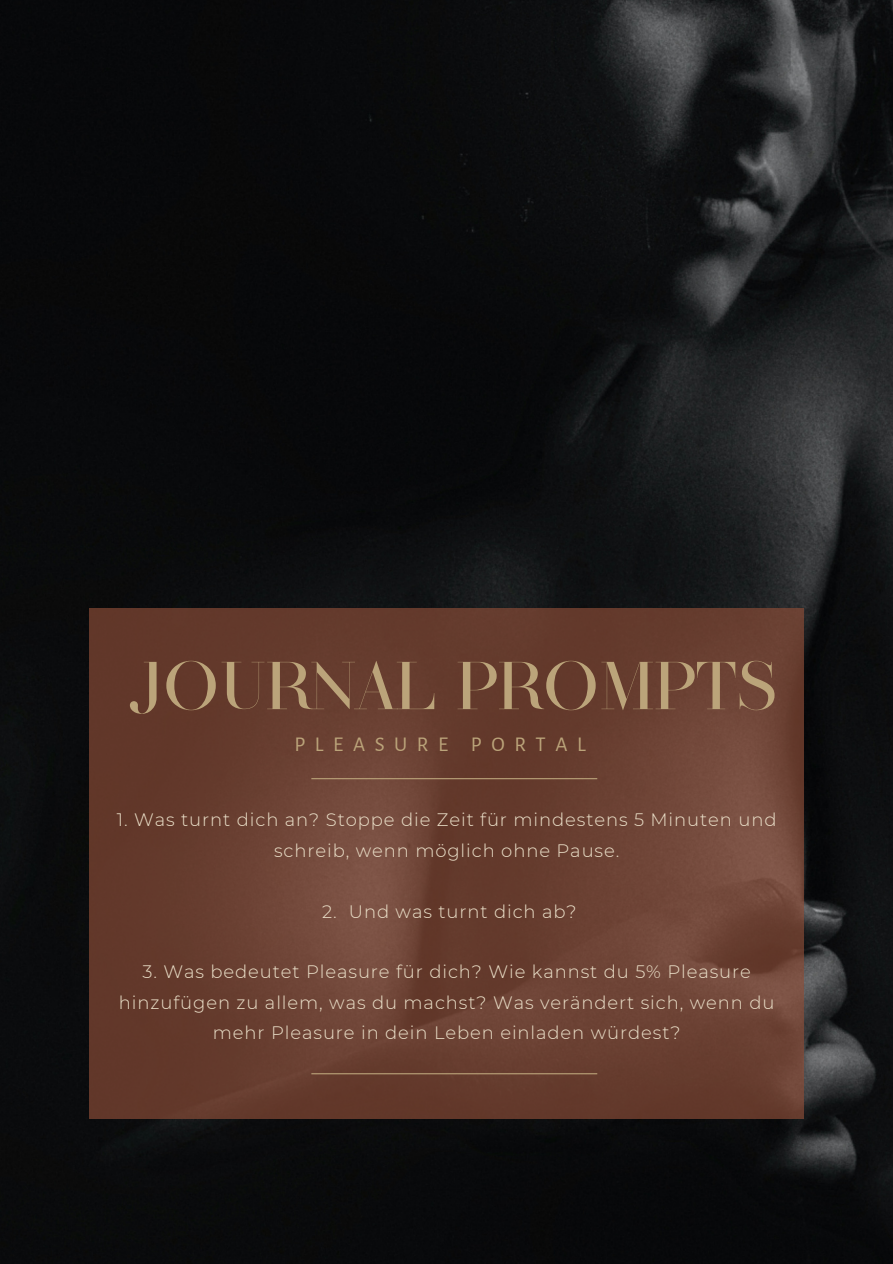
<style>
.page{position:relative;width:893px;height:1264px;background:#fff}
.page>*{position:absolute;margin:0;border:0;box-sizing:border-box;transform-origin:0 0}
.t1{font:67.5px "Caviar";color:#bba47a}
.t2{font:21px "Alegreya Sans SC";letter-spacing:.455em;color:#bba47a}
.t3{font:300 18px/30.3px "Montserrat";letter-spacing:.05em;color:#ebe0c9;text-align:center}
</style>
<div class="page">
<img style="left:0;top:0;width:892px;height:1263px">
<svg style="left:89px;top:608px;width:714px;height:511px;background:#693f31"></svg>
<hr style="left:311px;top:778px;width:286px;height:1px;background:#bba47a">
<hr style="left:311px;top:1073px;width:286px;height:1px;background:#bba47a">
<h1 class="t1" style="left:129px;top:655px;width:650px">JOURNAL PROMPTS</h1>
<p class="t2" style="left:294px;top:733px;width:293px">PLEASURE PORTAL</p>
<p class="t3" style="left:117px;top:804px;width:661px">1. Was turnt dich an? Stoppe die Zeit für mindestens 5 Minuten und schreib, wenn möglich ohne Pause.</p>
<p class="t3" style="left:322px;top:896px;width:256px">2. Und was turnt dich ab?</p>
<p class="t3" style="left:119px;top:956px;width:657px">3. Was bedeutet Pleasure für dich? Wie kannst du 5% Pleasure hinzufügen zu allem, was du machst? Was verändert sich, wenn du mehr Pleasure in dein Leben einladen würdest?</p>
</div>
